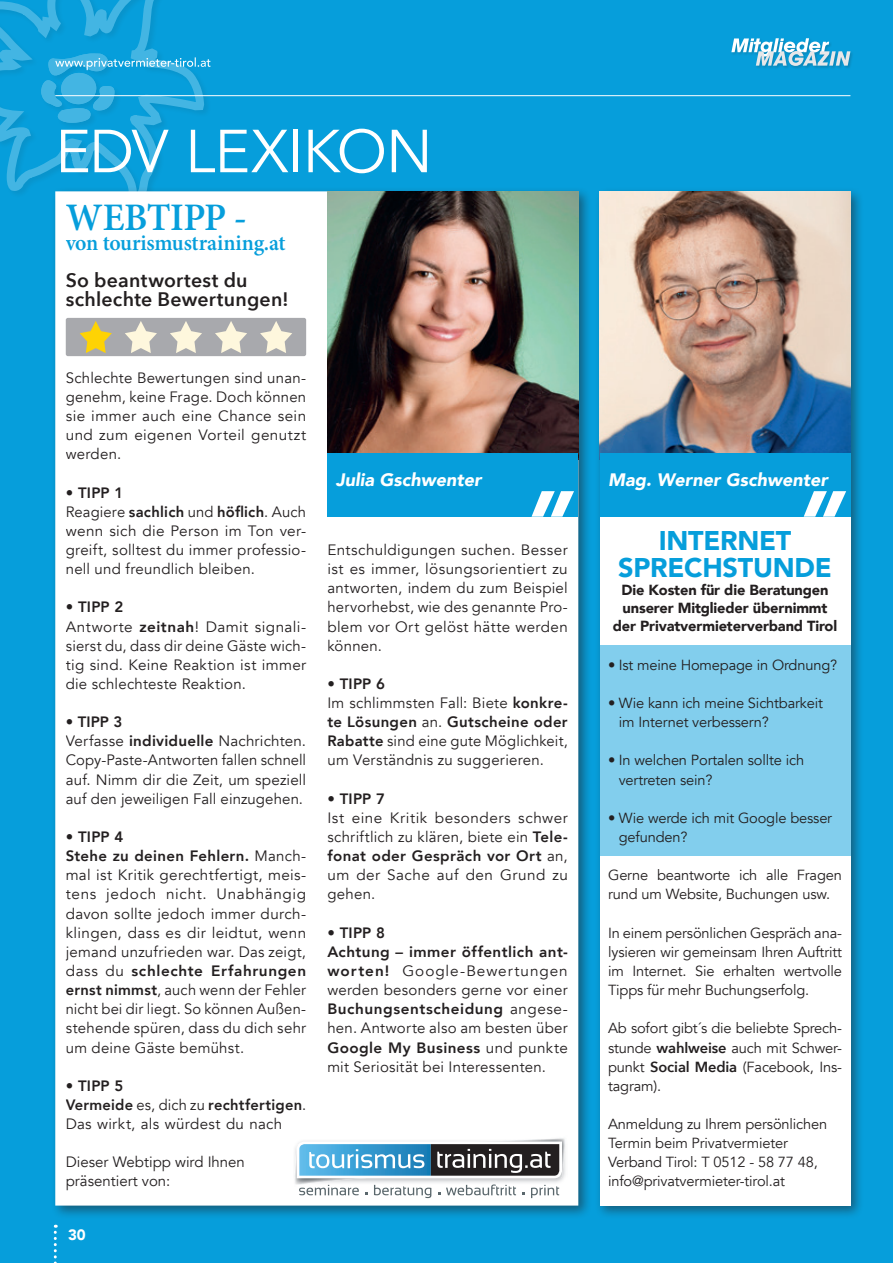
<style>
.page{position:relative;width:893px;height:1263px;background:#069edb}
.page>*{position:absolute;margin:0;border:0;box-sizing:border-box;transform-origin:0 0}
.t1{font:60px "Avenir";letter-spacing:-.015em;color:#fff}
.t2{font:600 39px "Minion Pro";letter-spacing:-.01em;color:#069edb}
.t3{font:900 27px/27px "Avenir";letter-spacing:-.01em;color:#069edb;text-align:center}
.t4{font:600 22.5px "Minion Pro";letter-spacing:-.01em;color:#069edb}
.t5{font:600 19.5px/19.2px "Avenir Next";letter-spacing:.01em;color:#231f20}
.t6{font:italic 900 18px "Avenir";color:#fff}
.t7{font:15px/19.2px "Avenir";letter-spacing:.015em;color:#231f20}
.t8{font:800 15px "Avenir";color:#231f20}
.t9{font:900 15px "Avenir";color:#fff}
.t10{font:14.7px/19.2px "Avenir";letter-spacing:-.01em;color:#231f20}
.t11{font:900 14.7px/18px "Avenir";letter-spacing:-.01em;color:#231f20;text-align:center}
.s1{font-weight:800}
.s2{font-family:"Avenir Next";font-weight:600}
</style>
<div class="page">
<div style="left:730px;top:37px;width:124px;height:33px;background:#231f20;opacity:.2"></div>
<svg style="left:731px;top:38px;width:119px;height:28px"></svg>
<hr style="left:55px;top:95px;width:795px;height:1px;background:#fff">
<svg style="left:0;top:0;width:210px;height:193px"></svg>
<div style="left:594px;top:186px;width:270px;height:1033px;background:#231f20;opacity:.5"></div>
<div style="left:600px;top:191px;width:250px;height:1014px;background:#fff"></div>
<div style="left:600px;top:645px;width:250px;height:211px;background:#82ceed"></div>
<div style="left:50px;top:186px;width:542px;height:1033px;background:#231f20;opacity:.5"></div>
<div style="left:61px;top:197px;width:512px;height:1003px;background:#fff"></div>
<div style="left:55px;top:191px;width:523px;height:1014px;border:10px solid #fff"></div>
<img style="left:447px;top:1139px;width:120px;height:38px">
<img style="left:293px;top:1144px;width:108px;height:40px">
<svg style="left:293px;top:1184px;width:266px;height:14px"></svg>
<svg style="left:297px;top:1141px;width:265px;height:37px"></svg>
<img style="left:327px;top:191px;width:251px;height:262px">
<div style="left:327px;top:453px;width:251px;height:64px;background:#069edb"></div>
<svg style="left:531px;top:491px;width:43px;height:26px"></svg>
<img style="left:600px;top:191px;width:250px;height:262px">
<div style="left:600px;top:453px;width:250px;height:64px;background:#069edb"></div>
<svg style="left:804px;top:491px;width:42px;height:26px"></svg>
<hr style="left:892px;top:0;width:1px;height:1263px;background:#fff">
<svg style="left:892px;top:0;width:1px;height:192px"></svg>
<div style="left:66px;top:318px;width:240px;height:38px;background:#a8a9ad;border-radius:2px"></div>
<svg style="left:80px;top:321px;width:32px;height:32px"></svg>
<svg style="left:125px;top:321px;width:32px;height:32px"></svg>
<svg style="left:170px;top:321px;width:32px;height:32px"></svg>
<svg style="left:215px;top:321px;width:32px;height:32px"></svg>
<svg style="left:260px;top:321px;width:32px;height:32px"></svg>
<svg style="left:54px;top:1225px;width:3px;height:38px"></svg>
<h1 class="t1" style="left:55px;top:116px;width:379px">EDV LEXIKON</h1>
<h2 class="t2" style="left:66px;top:191px;width:183px">WEBTIPP -</h2>
<h3 class="t4" style="left:66px;top:227px;width:221px">von tourismustraining.at</h3>
<h3 class="t5" style="left:66px;top:270px;width:225px">So beantwortest du schlechte Bewertungen!</h3>
<p class="t7" style="left:66px;top:368px;width:242px;text-align:justify">Schlechte Bewertungen sind unan&shy;genehm, keine Frage. Doch können sie immer auch eine Chance sein und zum eigenen Vorteil genutzt werden.</p>
<p class="t7" style="left:66px;top:483px;width:242px"><span class="s1">• TIPP 1<br></span>Reagiere <span class="s1">sachlich</span> und <span class="s1">höflich</span>. Auch wenn sich die Person im Ton ver&shy;greift, solltest du immer professio&shy;nell und freundlich bleiben.</p>
<p class="t7" style="left:66px;top:598px;width:242px"><span class="s1">• TIPP 2<br></span>Antworte <span class="s1">zeitnah</span>! Damit signali&shy;sierst du, dass dir deine Gäste wich&shy;tig sind. Keine Reaktion ist immer die schlechteste Reaktion.</p>
<p class="t7" style="left:66px;top:713px;width:242px"><span class="s1">• TIPP 3<br></span>Verfasse <span class="s1">individuelle</span> Nachrichten.<br>Copy-Paste-Antworten fallen schnell auf. Nimm dir die Zeit, um speziell auf den jeweiligen Fall einzugehen.</p>
<p class="t7" style="left:66px;top:827px;width:242px"><span class="s1">• TIPP 4<br>Stehe zu deinen Fehlern.</span> Manch&shy;mal ist Kritik gerechtfertigt, meis&shy;tens jedoch nicht. Unabhängig davon sollte jedoch immer durch&shy;klingen, dass es dir leidtut, wenn jemand unzufrieden war. Das zeigt, dass du <span class="s1">schlechte Erfahrungen ernst nimmst</span>, auch wenn der Fehler nicht bei dir liegt. So können Außen&shy;stehende spüren, dass du dich sehr um deine Gäste bemühst.</p>
<p class="t7" style="left:66px;top:1076px;width:242px"><span class="s1">• TIPP 5<br>Vermeide</span> es, dich zu <span class="s1">rechtfertigen</span>.<br>Das wirkt, als würdest du nach</p>
<p class="t7" style="left:66px;top:1153px;width:181px">Dieser Webtipp wird Ihnen präsentiert von:</p>
<p class="t9" style="left:68px;top:1221px;width:19px">30</p>
<p class="t6" style="left:336px;top:465px;width:147px">Julia Gschwenter</p>
<p class="t6" style="left:608px;top:465px;width:221px">Mag. Werner Gschwenter</p>
<p class="t7" style="left:327px;top:540px;width:242px;text-align:justify">Entschuldigungen suchen. Besser ist es immer, lösungsorientiert zu antworten, indem du zum Beispiel hervorhebst, wie des genannte Pro&shy;blem vor Ort gelöst hätte werden können.</p>
<p class="t7" style="left:327px;top:674px;width:242px"><span class="s1">• TIPP 6<br></span>Im schlimmsten Fall: Biete <span class="s1">konkre&shy;te Lösungen</span> an. <span class="s1">Gutscheine oder<br>Rabatte</span> sind eine gute Möglichkeit, um Verständnis zu suggerieren.</p>
<p class="t8" style="left:327px;top:787px;width:59px">• TIPP 7</p>
<p class="t7" style="left:327px;top:808px;width:242px;text-align:justify">Ist eine Kritik besonders schwer schriftlich zu klären, biete ein <span class="s1">Tele&shy;fonat oder Gespräch vor Ort</span> an, um der Sache auf den Grund zu gehen.</p>
<p class="t7" style="left:327px;top:923px;width:242px"><span class="s1">• TIPP 8<br>Achtung – immer öffentlich ant&shy;worten!</span> Google-Bewertungen werden besonders gerne vor einer<br><span class="s1">Buchungsentscheidung</span> angese&shy;hen. Antworte also am besten über<br><span class="s1">Google My Business</span> und punkte mit Seriosität bei Interessenten.</p>
<h3 class="t3" style="left:618px;top:526px;width:215px">INTERNET<br>SPRECHSTUNDE</h3>
<p class="t11" style="left:613px;top:580px;width:226px">Die Kosten für die Beratungen unserer Mitglieder übernimmt der Privatvermieterverband Tirol</p>
<p class="t10" style="left:608px;top:655px;width:231px">• Ist meine Homepage in Ordnung?</p>
<p class="t10" style="left:619px;top:694px;width:206px;text-indent:-11px">• Wie kann ich meine Sichtbarkeit im Internet verbessern?</p>
<p class="t10" style="left:619px;top:751px;width:187px;text-indent:-11px">• In welchen Portalen sollte ich vertreten sein?</p>
<p class="t10" style="left:619px;top:808px;width:215px;text-indent:-11px">• Wie werde ich mit Google besser gefunden?</p>
<p class="t10" style="left:608px;top:866px;width:235px">Gerne beantworte ich alle Fragen rund um Website, Buchungen usw.</p>
<p class="t10" style="left:608px;top:923px;width:235px;text-align:justify">In einem persönlichen Gespräch ana&shy;lysieren wir gemeinsam Ihren Auftritt im Internet. Sie erhalten wertvolle Tipps für mehr Buchungserfolg.</p>
<p class="t10" style="left:608px;top:1019px;width:235px;text-align:justify">Ab sofort gibt´s die beliebte Sprech&shy;stunde <span class="s2">wahlweise</span> auch mit Schwer&shy;punkt <span class="s2">Social Media</span> (Facebook, Ins&shy;tagram).</p>
<p class="t10" style="left:608px;top:1115px;width:221px">Anmeldung zu Ihrem persönlichen<br>Termin beim Privatvermieter<br>Verband Tirol: T 0512 - 58 77 48, info@privatvermieter-tirol.at</p>
</div>
